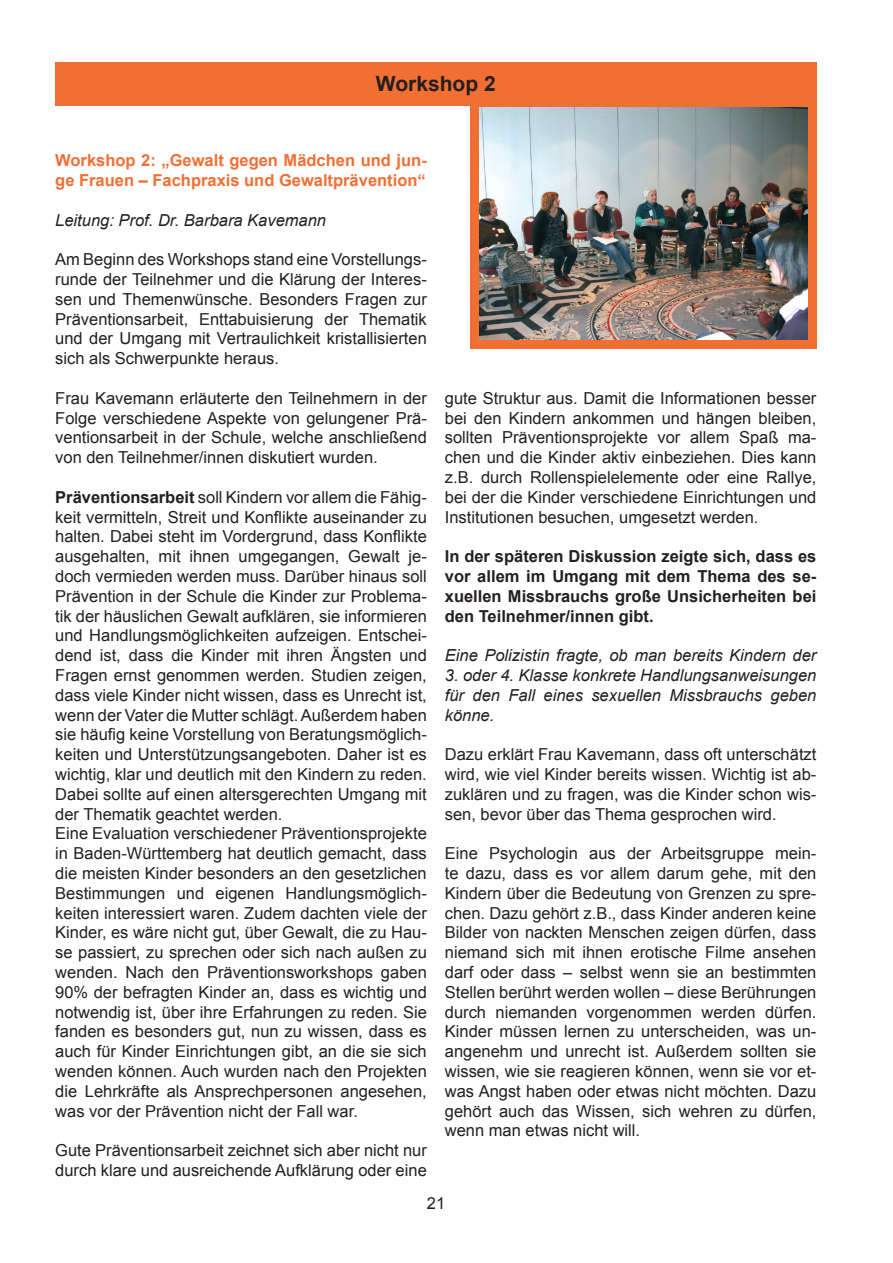
<style>
.page{position:relative;width:893px;height:1263px;background:#fff}
.page>*{position:absolute;margin:0;border:0;box-sizing:border-box;transform-origin:0 0}
.t1{font:700 21px "Arial";color:#231f20}
.t2{font:16.5px/19.8px "Arial";color:#231f20;text-align:justify}
.t3{font:italic 16.5px/19.8px "Arial";color:#231f20;text-align:justify}
.t4{font:700 16.5px/19.8px "Arial";color:#231f20;text-align:justify}
.t5{font:700 16.5px/19.8px "Arial";color:#f26f33}
.s1{font-weight:700}
</style>
<div class="page">
<div style="left:470px;top:100px;width:346px;height:248px;background:#f26f33"></div>
<div style="left:55px;top:63px;width:761px;height:43px;background:#f26f33"></div>
<img style="left:479px;top:107px;width:328px;height:232px">
<p class="t1" style="left:376px;top:70px;width:121px">Workshop 2</p>
<p class="t5" style="left:55px;top:151px;width:373px">Workshop 2: „Gewalt gegen Mädchen und jun&shy;ge Frauen – Fachpraxis und Gewaltprävention“</p>
<p class="t3" style="left:55px;top:210px;width:272px">Leitung: Prof. Dr. Barbara Kavemann</p>
<p class="t2" style="left:55px;top:250px;width:373px">Am Beginn des Workshops stand eine Vorstellungs&shy;runde der Teilnehmer und die Klärung der Interes&shy;sen und Themenwünsche. Besonders Fragen zur Präventionsarbeit, Enttabuisierung der Thematik und der Umgang mit Vertraulichkeit kristallisierten sich als Schwerpunkte heraus.</p>
<p class="t2" style="left:55px;top:388px;width:373px">Frau Kavemann erläuterte den Teilnehmern in der Folge verschiedene Aspekte von gelungener Prä&shy;ventionsarbeit in der Schule, welche anschließend von den Teilnehmer/innen diskutiert wurden.</p>
<p class="t2" style="left:55px;top:487px;width:373px;text-align:left"><span class="s1">Präventionsarbeit</span> soll Kindern vor allem die Fähig&shy;keit vermitteln, Streit und Konflikte auseinander zu halten. Dabei steht im Vordergrund, dass Konflikte ausgehalten, mit ihnen umgegangen, Gewalt je&shy;doch vermieden werden muss. Darüber hinaus soll Prävention in der Schule die Kinder zur Problema&shy;tik der häuslichen Gewalt aufklären, sie informieren und Handlungsmöglichkeiten aufzeigen. Entschei&shy;dend ist, dass die Kinder mit ihren Ängsten und Fragen ernst genommen werden. Studien zeigen, dass viele Kinder nicht wissen, dass es Unrecht ist, wenn der Vater die Mutter schlägt. Außerdem haben sie häufig keine Vorstellung von Beratungsmöglich&shy;keiten und Unterstützungsangeboten. Daher ist es wichtig, klar und deutlich mit den Kindern zu reden.<br>Dabei sollte auf einen altersgerechten Umgang mit der Thematik geachtet werden.<br>Eine Evaluation verschiedener Präventionsprojekte in Baden-Württemberg hat deutlich gemacht, dass die meisten Kinder besonders an den gesetzlichen Bestimmungen und eigenen Handlungsmöglich&shy;keiten interessiert waren. Zudem dachten viele der Kinder, es wäre nicht gut, über Gewalt, die zu Hau&shy;se passiert, zu sprechen oder sich nach außen zu wenden. Nach den Präventionsworkshops gaben 90% der befragten Kinder an, dass es wichtig und notwendig ist, über ihre Erfahrungen zu reden. Sie fanden es besonders gut, nun zu wissen, dass es auch für Kinder Einrichtungen gibt, an die sie sich wenden können. Auch wurden nach den Projekten die Lehrkräfte als Ansprechpersonen angesehen, was vor der Prävention nicht der Fall war.</p>
<p class="t2" style="left:55px;top:1141px;width:373px">Gute Präventionsarbeit zeichnet sich aber nicht nur durch klare und ausreichende Aufklärung oder eine</p>
<p class="t2" style="left:445px;top:388px;width:373px">gute Struktur aus. Damit die Informationen besser bei den Kindern ankommen und hängen bleiben, sollten Präventionsprojekte vor allem Spaß ma&shy;chen und die Kinder aktiv einbeziehen. Dies kann z.B. durch Rollenspielelemente oder eine Rallye, bei der die Kinder verschiedene Einrichtungen und Institutionen besuchen, umgesetzt werden.</p>
<p class="t4" style="left:445px;top:547px;width:373px">In der späteren Diskussion zeigte sich, dass es vor allem im Umgang mit dem Thema des se&shy;xuellen Missbrauchs große Unsicherheiten bei den Teilnehmer/innen gibt.</p>
<p class="t3" style="left:445px;top:646px;width:373px">Eine Polizistin fragte, ob man bereits Kindern der</p>
<p class="t3" style="left:445px;top:665px;width:373px">3. oder 4. Klasse konkrete Handlungsanweisungen für den Fall eines sexuellen Missbrauchs geben könne.</p>
<p class="t2" style="left:445px;top:745px;width:373px">Dazu erklärt Frau Kavemann, dass oft unterschätzt wird, wie viel Kinder bereits wissen. Wichtig ist ab&shy;zuklären und zu fragen, was die Kinder schon wis&shy;sen, bevor über das Thema gesprochen wird.</p>
<p class="t2" style="left:445px;top:844px;width:373px">Eine Psychologin aus der Arbeitsgruppe mein&shy;te dazu, dass es vor allem darum gehe, mit den Kindern über die Bedeutung von Grenzen zu spre&shy;chen. Dazu gehört z.B., dass Kinder anderen keine Bilder von nackten Menschen zeigen dürfen, dass niemand sich mit ihnen erotische Filme ansehen darf oder dass – selbst wenn sie an bestimmten Stellen berührt werden wollen – diese Berührungen durch niemanden vorgenommen werden dürfen.<br>Kinder müssen lernen zu unterscheiden, was un&shy;angenehm und unrecht ist. Außerdem sollten sie wissen, wie sie reagieren können, wenn sie vor et&shy;was Angst haben oder etwas nicht möchten. Dazu gehört auch das Wissen, sich wehren zu dürfen, wenn man etwas nicht will.</p>
<p class="t2" style="left:427px;top:1193px;width:20px">21</p>
</div>
